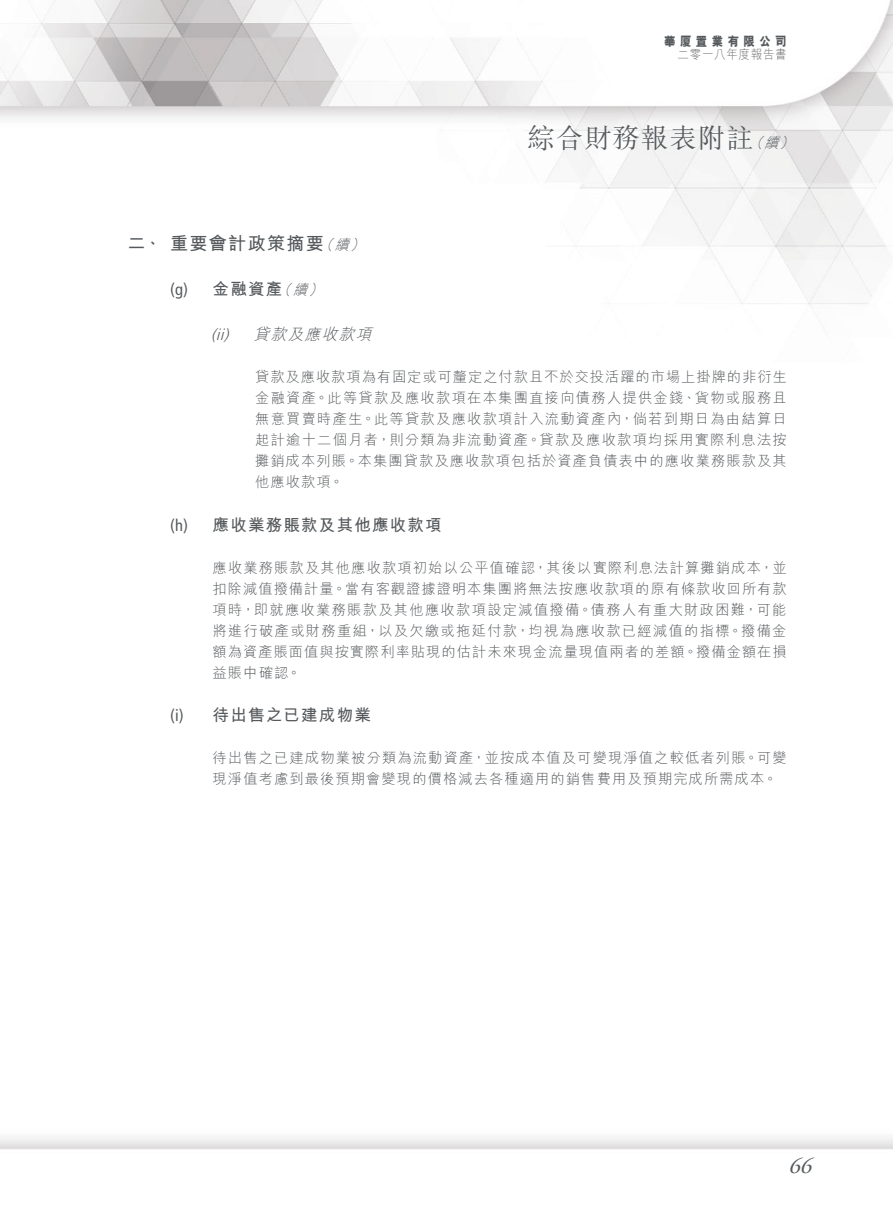
<style>
.page{position:relative;width:893px;height:1212px;background:#fff}
.page>*{position:absolute;margin:0;border:0;box-sizing:border-box;transform-origin:0 0}
.t1{font:300 27px "M Sung HK";letter-spacing:.05em;color:#55595c}
.t2{font:italic 22.5px "Adobe Garamond Pro";color:#55595c}
.Heading_1{font:700 18px "M Hei HK";letter-spacing:.08em;color:#55595c}
.Heading_2{font:700 16.5px "M Hei HK";letter-spacing:.075em;color:#55595c}
.Heading_2-2{font:condensed 16.5px "Frutiger LT Std";color:#55595c}
.Heading_3{font:italic 300 15.75px "M Hei HK";color:#55595c}
.Heading_3-2{font:italic 300 15.75px "Frutiger LT Std";color:#55595c}
.Body_Text{font:300 14.25px/21px "M Hei HK";letter-spacing:.08em;color:#55595c;text-align:justify}
.Heading_2-3{font:italic 300 14.25px "M Hei HK";color:#55595c}
.Heading_1-2{font:italic 300 14.25px "M Hei HK";color:#55595c}
.t3{font:300 12.75px "M Hei HK";letter-spacing:.065em;color:#706e71;scale:.9 1}
.t4{font:800 12.75px "M Hei HK";letter-spacing:.38em;color:#55595c;scale:.9 1}
</style>
<div class="page">
<img style="left:0;top:0;width:893px;height:1149px">
<p class="t4" style="left:664px;top:35px;width:138px">華厦置業有限公司</p>
<p class="t3" style="left:678px;top:48px;width:123px">二零一八年度報告書</p>
<h1 class="t1" style="left:528px;top:119px;width:227px">綜合財務報表附註</h1>
<p class="Heading_2-3" style="left:764px;top:135px;width:20px">續</p>
<p class="Heading_2-3" style="left:749px;top:135px;width:20px">（</p>
<p class="Heading_2-3" style="left:779px;top:135px;width:20px">(</p>
<p class="Heading_1" style="left:128px;top:230px;width:36px">二、</p>
<p class="Heading_1" style="left:170px;top:230px;width:155px">重要會計政策摘要</p>
<p class="Heading_1-2" style="left:319px;top:237px;width:36px">（續</p>
<p class="Heading_1-2" style="left:350px;top:237px;width:20px">(</p>
<p class="Heading_2-2" style="left:170px;top:280px;width:19px">g( )</p>
<p class="Heading_2-2" style="left:170px;top:515px;width:19px">h( )</p>
<p class="Heading_2-2" style="left:170px;top:706px;width:15px">) i(</p>
<p class="Heading_2" style="left:213px;top:277px;width:71px">金融資產</p>
<p class="Heading_2-3" style="left:277px;top:282px;width:36px">（續</p>
<p class="Heading_2-3" style="left:308px;top:282px;width:20px">(</p>
<p class="Heading_3-2" style="left:211px;top:326px;width:19px">i i(</p>
<p class="Heading_3-2" style="left:224px;top:326px;width:11px">)</p>
<p class="Heading_3" style="left:254px;top:326px;width:123px">貸款及應收款項</p>
<p class="Body_Text" style="left:255px;top:366px;width:533px">貸款及應收款項為有固定或可釐定之付款且不於交投活躍的市場上掛牌的非衍生金融資產。此等貸款及應收款項在本集團直接向債務人提供金錢、貨物或服務且無意買賣時產生。此等貸款及應收款項計入流動資產內，倘若到期日為由結算日起計逾十二個月者，則分類為非流動資產。貸款及應收款項均採用實際利息法按攤銷成本列賬。本集團貸款及應收款項包括於資產負債表中的應收業務賬款及其他應收款項。</p>
<p class="Heading_2" style="left:213px;top:512px;width:231px">應收業務賬款及其他應收款項</p>
<p class="Body_Text" style="left:213px;top:556px;width:576px">應收業務賬款及其他應收款項初始以公平值確認，其後以實際利息法計算攤銷成本，並扣除減值撥備計量。當有客觀證據證明本集團將無法按應收款項的原有條款收回所有款項時，即就應收業務賬款及其他應收款項設定減值撥備。債務人有重大財政困難，可能將進行破產或財務重組，以及欠繳或拖延付款，均視為應收款已經減值的指標。撥備金額為資產賬面值與按實際利率貼現的估計未來現金流量現值兩者的差額。撥備金額在損益賬中確認。</p>
<p class="Heading_2" style="left:213px;top:703px;width:160px">待出售之已建成物業</p>
<p class="Body_Text" style="left:213px;top:747px;width:576px">待出售之已建成物業被分類為流動資產，並按成本值及可變現淨值之較低者列賬。可變現淨值考慮到最後預期會變現的價格減去各種適用的銷售費用及預期完成所需成本。</p>
<h2 class="t2" style="left:788px;top:1152px;width:32px">66</h2>
</div>
